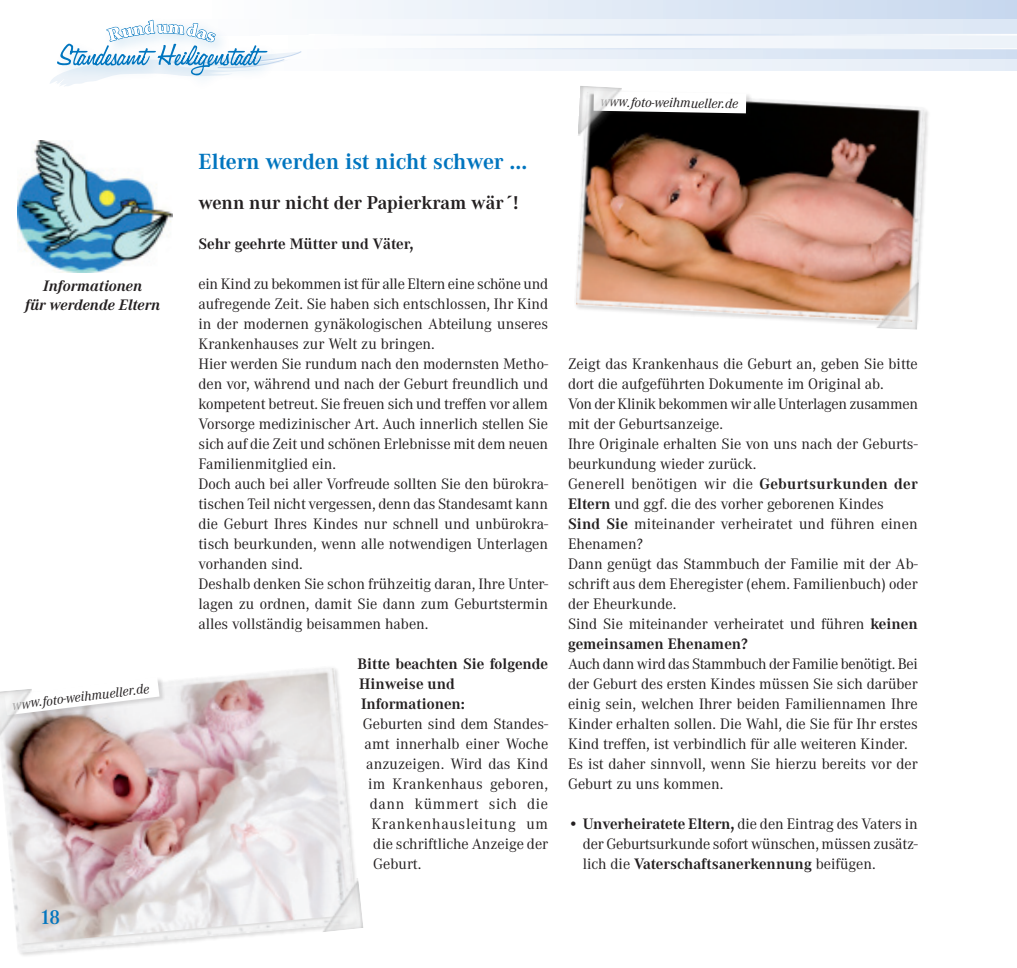
<style>
.page{position:relative;width:1017px;height:968px;background:#fff}
.page>*{position:absolute;margin:0;border:0;box-sizing:border-box;transform-origin:0 0}
.t1{font:700 22.75px "Corporate A";color:#0075bf}
.t2{font:600 21px "Corporate A";color:#0075bf}
.t3{font:700 19.25px "Corporate A";color:#231f20}
.t4{font:15.75px/19.9px "Corporate A";color:#231f20}
.t5{font:700 15.75px/19.9px "Corporate A";color:#231f20}
.t6{font:15.75px "Corporate A";letter-spacing:.045em;color:#231f20}
.t7{font:italic 700 15.75px/18.9px "Corporate A";color:#231f20;text-align:center}
.t8{font:15.75px "Corporate A";letter-spacing:.025em;color:#231f20}
.t9{font:italic 14px "Corporate A";color:#231f20}
.s1{font-weight:700}
</style>
<div class="page">
<img style="left:576px;top:99px;width:350px;height:224px">
<img style="left:875px;top:278px;width:44px;height:51px">
<div style="left:593px;top:90px;width:159px;height:29px;background:#231f20;opacity:.15"></div>
<svg style="left:622px;top:91px;width:124px;height:22px"></svg>
<img style="left:577px;top:86px;width:45px;height:52px">
<img style="left:1px;top:668px;width:354px;height:285px">
<img style="left:316px;top:877px;width:47px;height:55px">
<div style="left:4px;top:676px;width:161px;height:44px;background:#231f20;opacity:.15"></div>
<svg style="left:4px;top:676px;width:156px;height:39px"></svg>
<img style="left:0;top:688px;width:36px;height:54px">
<div style="left:202px;top:0;width:815px;height:20px;background:linear-gradient(to right,#fefefe,#c6d7ee)"></div>
<svg style="left:379px;top:20px;width:637px;height:14px"></svg>
<div style="left:260px;top:36px;width:757px;height:13px;background:#f5f8fc"></div>
<svg style="left:395px;top:49px;width:621px;height:11px"></svg>
<div style="left:193px;top:60px;width:824px;height:10px;background:#eff4fa"></div>
<hr style="left:313px;top:48px;width:704px;height:1px;background:#fff">
<svg style="left:50px;top:5px;width:252px;height:81px"></svg>
<svg style="left:1016px;top:20px;width:1px;height:14px"></svg>
<img style="left:18px;top:141px;width:155px;height:131px">
<p class="t7" style="left:25px;top:276px;width:137px">Informationen<br>für werdende Eltern</p>
<p class="t9" style="left:11px;top:697px;width:139px;rotate:-7deg">www.foto-weihmueller.de</p>
<h2 class="t2" style="left:40px;top:905px;width:10px">18</h2>
<h1 class="t1" style="left:198px;top:149px;width:330px">Eltern werden ist nicht schwer …</h1>
<p class="t3" style="left:198px;top:192px;width:322px">wenn nur nicht der Papierkram wär´!</p>
<p class="t5" style="left:198px;top:234px;width:217px">Sehr geehrte Mütter und Väter,</p>
<p class="t4" style="left:198px;top:274px;width:351px">ein Kind zu bekommen ist für alle Eltern eine schöne und aufregende Zeit. Sie haben sich entschlossen, Ihr Kind in der modernen gynäkologischen Abteilung unseres Krankenhauses zur Welt zu bringen.<br>Hier werden Sie rundum nach den modernsten Metho&shy;den vor, während und nach der Geburt freundlich und kompetent betreut. Sie freuen sich und treffen vor allem Vorsorge medizinischer Art. Auch innerlich stellen Sie sich auf die Zeit und schönen Erlebnisse mit dem neuen Familienmitglied ein.<br>Doch auch bei aller Vorfreude sollten Sie den bürokra&shy;tischen Teil nicht vergessen, denn das Standesamt kann die Geburt Ihres Kindes nur schnell und unbürokra&shy;tisch beurkunden, wenn alle notwendigen Unterlagen vorhanden sind.<br>Deshalb denken Sie schon frühzeitig daran, Ihre Unter&shy;lagen zu ordnen, damit Sie dann zum Geburtstermin alles vollständig beisammen haben.</p>
<p class="t5" style="left:358px;top:654px;width:192px">Bitte beachten Sie folgende<br>Hinweise und<br>Informationen:</p>
<p class="t4" style="left:363px;top:714px;width:187px">Geburten sind dem Standes-</p>
<p class="t4" style="left:365px;top:734px;width:185px">amt innerhalb einer Woche</p>
<p class="t4" style="left:366px;top:754px;width:183px">anzuzeigen. Wird das Kind</p>
<p class="t8" style="left:368px;top:775px;width:182px">im Krankenhaus geboren,</p>
<p class="t6" style="left:370px;top:795px;width:180px">dann kümmert sich die</p>
<p class="t6" style="left:372px;top:815px;width:178px">Krankenhausleitung um</p>
<p class="t4" style="left:373px;top:834px;width:176px">die schriftliche Anzeige der</p>
<p class="t4" style="left:373px;top:854px;width:50px">Geburt.</p>
<p class="t9" style="left:601px;top:93px;width:139px;rotate:1deg">www.foto-weihmueller.de</p>
<p class="t4" style="left:568px;top:354px;width:351px">Zeigt das Krankenhaus die Geburt an, geben Sie bitte dort die aufgeführten Dokumente im Original ab.<br>Von der Klinik bekommen wir alle Unterlagen zusammen mit der Geburtsanzeige.<br>Ihre Originale erhalten Sie von uns nach der Geburts&shy;beurkundung wieder zurück.<br>Generell benötigen wir die <span class="s1">Geburtsurkunden der Eltern</span> und ggf. die des vorher geborenen Kindes <span class="s1">Sind Sie</span> miteinander verheiratet und führen einen Ehenamen?<br>Dann genügt das Stammbuch der Familie mit der Ab&shy;schrift aus dem Eheregister (ehem. Familienbuch) oder der Eheurkunde.<br>Sind Sie miteinander verheiratet und führen <span class="s1">keinen gemeinsamen Ehenamen?</span></p>
<p class="t4" style="left:568px;top:654px;width:351px">Auch dann wird das Stammbuch der Familie benötigt. Bei der Geburt des ersten Kindes müssen Sie sich darüber einig sein, welchen Ihrer beiden Familiennamen Ihre Kinder erhalten sollen. Die Wahl, die Sie für Ihr erstes Kind treffen, ist verbindlich für alle weiteren Kinder.<br>Es ist daher sinnvoll, wenn Sie hierzu bereits vor der Geburt zu uns kommen.</p>
<p class="t4" style="left:583px;top:814px;width:336px;text-align:justify;text-indent:-15px"><span class="s1">• Unverheiratete Eltern,</span> die den Eintrag des Vaters in der Geburtsurkunde sofort wünschen, müssen zusätz&shy;lich die <span class="s1">Vaterschaftsanerkennung</span> beifügen.</p>
</div>
